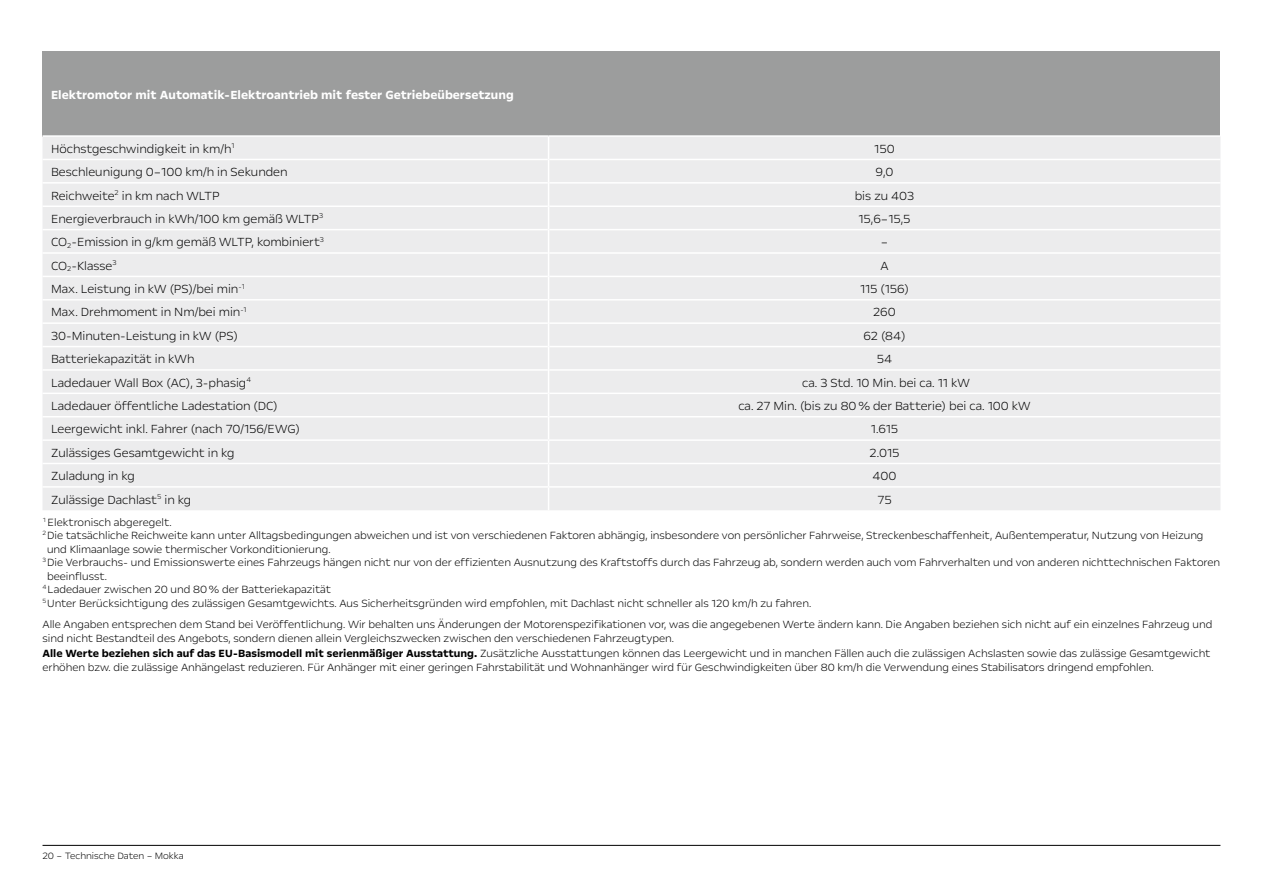
<style>
.page{position:relative;width:1263px;height:893px;background:#fff}
.page>*{position:absolute;margin:0;border:0;box-sizing:border-box;transform-origin:0 0}
.t1{font:300 13.5px "Opel Next";color:#000}
.t2{font:700 13.5px "Opel Next";color:#fff}
.t3{font:300 12px/14.2px "Opel Next";color:#000}
.t4{font:300 10.5px "Opel Next";color:#000}
.s1{font-weight:700}
</style>
<div class="page">
<hr style="left:43px;top:845px;width:1177px;height:1px;background:#000">
<div style="left:43px;top:51px;width:1177px;height:85px;background:#9c9d9d"></div>
<div style="left:43px;top:137px;width:1177px;height:373px;background:#ececed"></div>
<hr style="left:43px;top:135px;width:506px;height:2px;background:#fff">
<hr style="left:549px;top:135px;width:671px;height:2px;background:#fff">
<hr style="left:43px;top:159px;width:505px;height:1px;background:#fff">
<hr style="left:549px;top:159px;width:671px;height:1px;background:#fff">
<hr style="left:43px;top:182px;width:505px;height:2px;background:#fff">
<hr style="left:549px;top:182px;width:671px;height:2px;background:#fff">
<hr style="left:43px;top:205px;width:505px;height:2px;background:#fff">
<hr style="left:549px;top:205px;width:671px;height:2px;background:#fff">
<hr style="left:43px;top:229px;width:505px;height:1px;background:#fff">
<hr style="left:549px;top:229px;width:671px;height:1px;background:#fff">
<hr style="left:43px;top:252px;width:505px;height:2px;background:#fff">
<hr style="left:549px;top:252px;width:671px;height:2px;background:#fff">
<hr style="left:43px;top:276px;width:505px;height:1px;background:#fff">
<hr style="left:549px;top:276px;width:671px;height:1px;background:#fff">
<hr style="left:43px;top:299px;width:505px;height:2px;background:#fff">
<hr style="left:549px;top:299px;width:671px;height:2px;background:#fff">
<hr style="left:43px;top:322px;width:505px;height:2px;background:#fff">
<hr style="left:549px;top:322px;width:671px;height:2px;background:#fff">
<hr style="left:43px;top:346px;width:505px;height:1px;background:#fff">
<hr style="left:549px;top:346px;width:671px;height:1px;background:#fff">
<hr style="left:43px;top:369px;width:505px;height:2px;background:#fff">
<hr style="left:549px;top:369px;width:671px;height:2px;background:#fff">
<hr style="left:43px;top:393px;width:505px;height:1px;background:#fff">
<hr style="left:549px;top:393px;width:671px;height:1px;background:#fff">
<hr style="left:43px;top:416px;width:505px;height:1px;background:#fff">
<hr style="left:549px;top:416px;width:671px;height:1px;background:#fff">
<hr style="left:43px;top:439px;width:506px;height:2px;background:#fff">
<hr style="left:549px;top:439px;width:671px;height:2px;background:#fff">
<hr style="left:43px;top:463px;width:506px;height:1px;background:#fff">
<hr style="left:549px;top:463px;width:671px;height:1px;background:#fff">
<hr style="left:43px;top:486px;width:506px;height:2px;background:#fff">
<hr style="left:549px;top:486px;width:671px;height:2px;background:#fff">
<svg style="left:548px;top:137px;width:1px;height:373px"></svg>
<p class="t2" style="left:51px;top:86px;width:464px">Elektromotor mit Automatik-Elektroantrieb mit fester Getriebeübersetzung</p>
<p class="t1" style="left:51px;top:140px;width:185px">Höchstgeschwindigkeit in km/h<sup>1</sup></p>
<p class="t1" style="left:874px;top:140px;width:22px">150</p>
<p class="t1" style="left:51px;top:164px;width:238px">Beschleunigung 0–100 km/h in Sekunden</p>
<p class="t1" style="left:875px;top:164px;width:20px">9,0</p>
<p class="t1" style="left:51px;top:187px;width:170px">Reichweite<sup>2</sup> in km nach WLTP</p>
<p class="t1" style="left:855px;top:187px;width:61px">bis zu 403</p>
<p class="t1" style="left:51px;top:210px;width:274px">Energieverbrauch in kWh/100 km gemäß WLTP<sup>3</sup></p>
<p class="t1" style="left:858px;top:210px;width:54px">15,6–15,5</p>
<p class="t1" style="left:51px;top:234px;width:274px">CO<sub>2</sub>-Emission in g/km gemäß WLTP, kombiniert<sup>3</sup></p>
<p class="t1" style="left:881px;top:234px;width:9px">–</p>
<p class="t1" style="left:51px;top:257px;width:67px">CO<sub>2</sub>-Klasse<sup>3</sup></p>
<p class="t1" style="left:880px;top:257px;width:10px">A</p>
<p class="t1" style="left:51px;top:280px;width:195px">Max. Leistung in kW (PS)/bei min<sup>-1</sup></p>
<p class="t1" style="left:860px;top:280px;width:50px">115 (156)</p>
<p class="t1" style="left:51px;top:304px;width:197px">Max. Drehmoment in Nm/bei min<sup>-1</sup></p>
<p class="t1" style="left:873px;top:304px;width:24px">260</p>
<p class="t1" style="left:51px;top:327px;width:188px">30-Minuten-Leistung in kW (PS)</p>
<p class="t1" style="left:863px;top:327px;width:44px">62 (84)</p>
<p class="t1" style="left:51px;top:351px;width:145px">Batteriekapazität in kWh</p>
<p class="t1" style="left:877px;top:351px;width:17px">54</p>
<p class="t1" style="left:51px;top:374px;width:202px">Ladedauer Wall Box (AC), 3-phasig<sup>4</sup></p>
<p class="t1" style="left:802px;top:374px;width:169px">ca. 3 Std. 10 Min. bei ca. 11 kW</p>
<p class="t1" style="left:51px;top:397px;width:228px">Ladedauer öffentliche Ladestation (DC)</p>
<p class="t1" style="left:738px;top:397px;width:294px">ca. 27 Min. (bis zu 80% der Batterie) bei ca. 100 kW</p>
<p class="t1" style="left:51px;top:421px;width:251px">Leergewicht inkl. Fahrer (nach 70/156/EWG)</p>
<p class="t1" style="left:871px;top:421px;width:29px">1.615</p>
<p class="t1" style="left:51px;top:444px;width:185px">Zulässiges Gesamtgewicht in kg</p>
<p class="t1" style="left:869px;top:444px;width:32px">2.015</p>
<p class="t1" style="left:51px;top:468px;width:85px">Zuladung in kg</p>
<p class="t1" style="left:872px;top:468px;width:25px">400</p>
<p class="t1" style="left:51px;top:491px;width:142px">Zulässige Dachlast<sup>5</sup> in kg</p>
<p class="t1" style="left:877px;top:491px;width:16px">75</p>
<p class="t3" style="left:43px;top:514px;width:131px"><sup>1</sup>Elektronisch abgeregelt.</p>
<p class="t3" style="left:43px;top:528px;width:1162px"><sup>2</sup> Die tatsächliche Reichweite kann unter Alltagsbedingungen abweichen und ist von verschiedenen Faktoren abhängig, insbesondere von persönlicher Fahrweise, Streckenbeschaffenheit, Außentemperatur, Nutzung von Heizung</p>
<p class="t3" style="left:47px;top:541px;width:285px">und Klimaanlage sowie thermischer Vorkonditionierung.</p>
<p class="t3" style="left:43px;top:555px;width:1179px"><sup>3</sup> Die Verbrauchs- und Emissionswerte eines Fahrzeugs hängen nicht nur von der effizienten Ausnutzung des Kraftstoffs durch das Fahrzeug ab, sondern werden auch vom Fahrverhalten und von anderen nichttechnischen Faktoren</p>
<p class="t3" style="left:47px;top:568px;width:62px">beeinflusst.</p>
<p class="t3" style="left:43px;top:582px;width:290px"><sup>4</sup>Ladedauer zwischen 20 und 80% der Batteriekapazität</p>
<p class="t3" style="left:43px;top:595px;width:770px"><sup>5</sup>Unter Berücksichtigung des zulässigen Gesamtgewichts. Aus Sicherheitsgründen wird empfohlen, mit Dachlast nicht schneller als 120 km/h zu fahren.</p>
<p class="t3" style="left:43px;top:617px;width:1171px">Alle Angaben entsprechen dem Stand bei Veröffentlichung. Wir behalten uns Änderungen der Motorenspezifikationen vor, was die angegebenen Werte ändern kann. Die Angaben beziehen sich nicht auf ein einzelnes Fahrzeug und sind nicht Bestandteil des Angebots, sondern dienen allein Vergleichszwecken zwischen den verschiedenen Fahrzeugtypen.<br><span class="s1">Alle Werte beziehen sich auf das EU-Basismodell mit serienmäßiger Ausstattung.</span> Zusätzliche Ausstattungen können das Leergewicht und in manchen Fällen auch die zulässigen Achslasten sowie das zulässige Gesamtgewicht erhöhen bzw. die zulässige Anhängelast reduzieren. Für Anhänger mit einer geringen Fahrstabilität und Wohnanhänger wird für Geschwindigkeiten über 80 km/h die Verwendung eines Stabilisators dringend empfohlen.</p>
<p class="t4" style="left:43px;top:849px;width:143px">20 – Technische Daten – Mokka</p>
</div>
